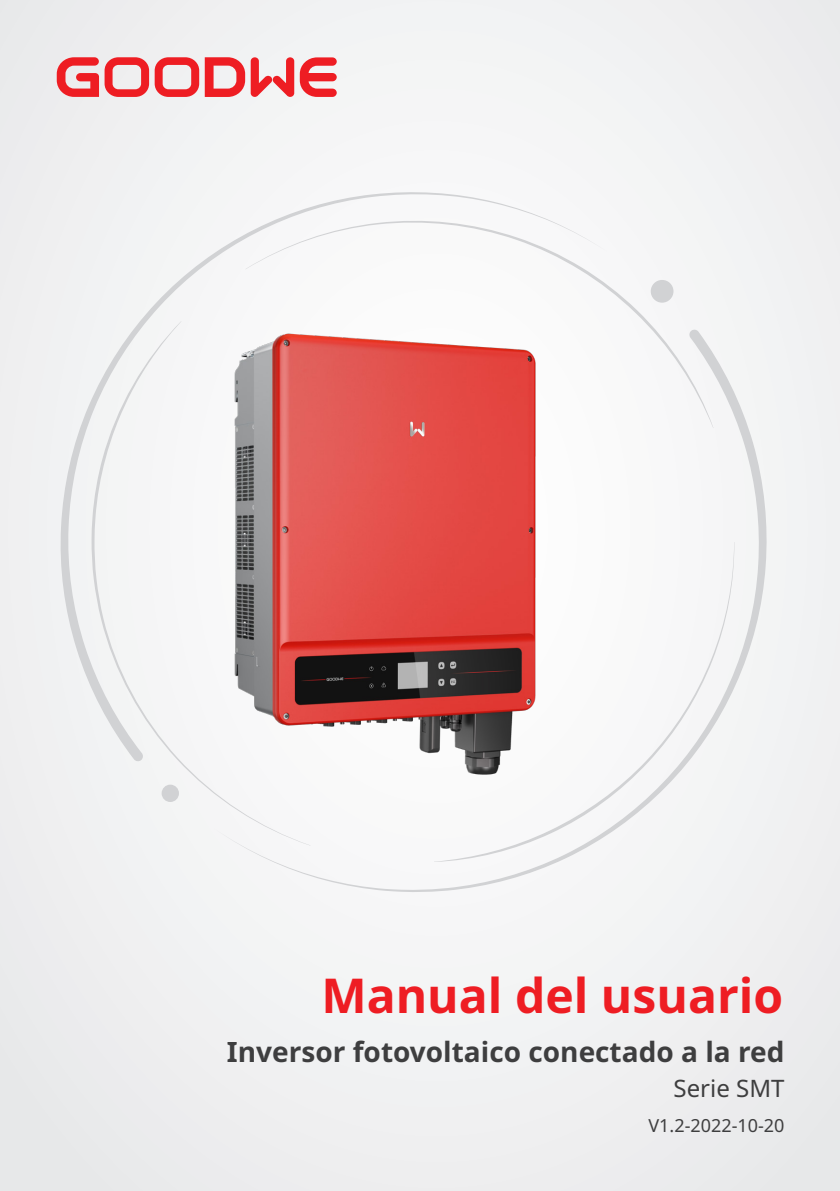
<style>
.page{position:relative;width:840px;height:1191px;background:#fff}
.page>*{position:absolute;margin:0;border:0;box-sizing:border-box;transform-origin:0 0}
.三级目录样式{font:700 48px "Noto Sans";color:#ee1d23}
.三级目录样式-2{font:700 28px "Noto Sans";color:#3e3e3f}
.三级目录样式-3{font:24px "Noto Sans";color:#3e3e3f}
.三级目录样式-4{font:18px "Noto Sans";color:#3e3e3f}
</style>
<div class="page">
<div style="left:0;top:1px;width:839px;height:1190px;background:#f0f0f1"></div>
<svg style="left:60px;top:192px;width:480px;height:494px"></svg>
<svg style="left:246px;top:354px;width:521px;height:538px"></svg>
<svg style="left:91px;top:321px;width:219px;height:524px"></svg>
<svg style="left:434px;top:542px;width:300px;height:320px"></svg>
<svg style="left:245px;top:217px;width:468px;height:211px"></svg>
<svg style="left:57px;top:57px;width:142px;height:40px"></svg>
<svg style="left:205px;top:57px;width:131px;height:40px"></svg>
<img style="left:139px;top:309px;width:491px;height:490px">
<p class="三级目录样式" style="left:321px;top:961px;width:463px">Manual del usuario</p>
<p class="三级目录样式-2" style="left:227px;top:1032px;width:559px">Inversor fotovoltaico conectado a la red</p>
<p class="三级目录样式-3" style="left:673px;top:1071px;width:112px">Serie SMT</p>
<p class="三级目录样式-4" style="left:648px;top:1113px;width:137px">V1.2-2022-10-20</p>
</div>
